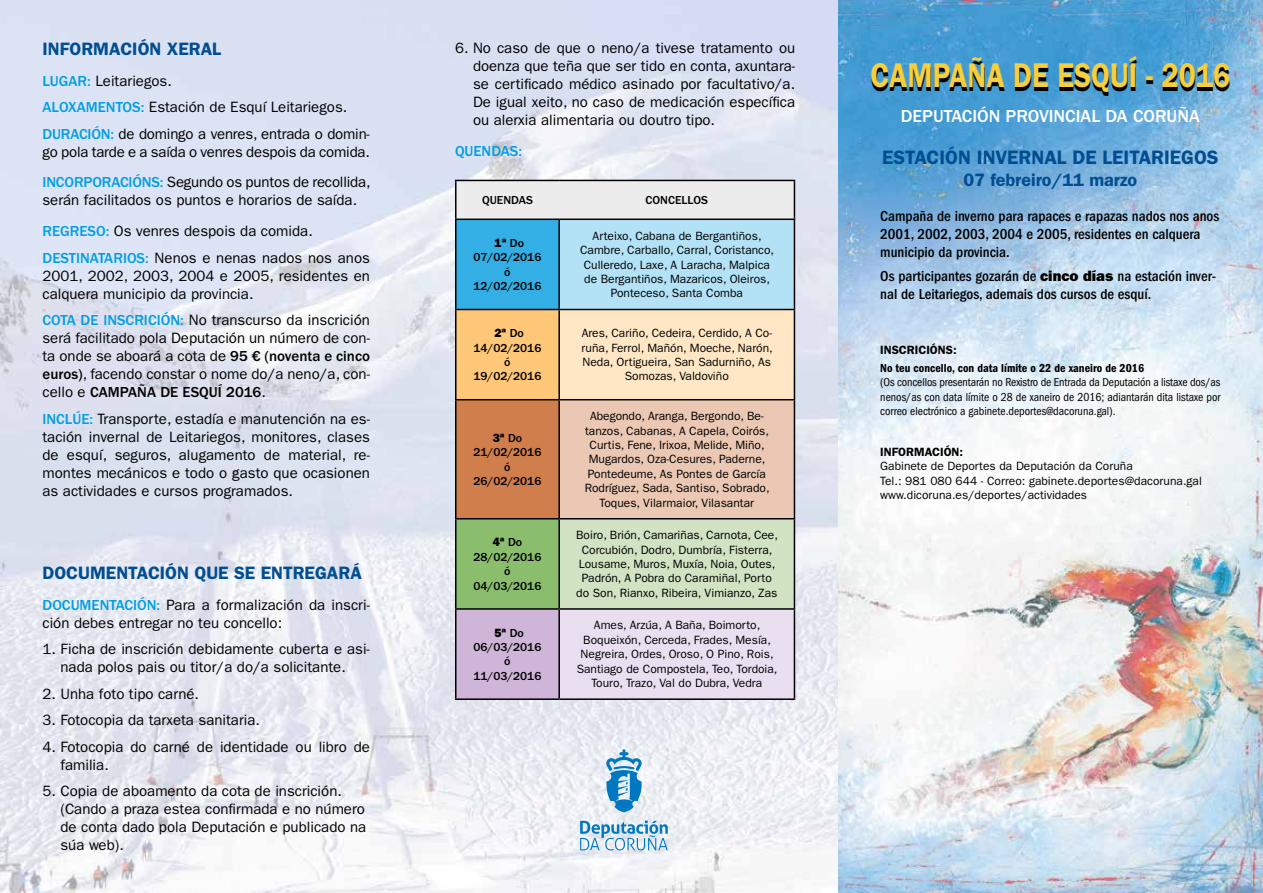
<style>
.page{position:relative;width:1263px;height:893px;background:#fff}
.page>*{position:absolute;margin:0;border:0;box-sizing:border-box;transform-origin:0 0}
.t1{font:600 34.5px "ITC Franklin Gothic Std";color:#000;scale:.83 1}
.t2{font:600 19.5px "ITC Franklin Gothic Std";color:#004e91}
.t3{font:600 18px "ITC Franklin Gothic Std";color:#004e91}
.t4{font:500 18px "ITC Franklin Gothic Std";color:#fff}
.t5{font:15px/18px "ITC Franklin Gothic Std";color:#000}
.t6{font:500 condensed 15px/18px "ITC Franklin Gothic Std";color:#000}
.t7{font:500 15px "ITC Franklin Gothic Std";color:#009ee3}
.t8{font:12px/14.4px "ITC Franklin Gothic Std";color:#000;text-align:center}
.t9{font:condensed 12px/14.4px "ITC Franklin Gothic Std";color:#000;text-align:justify;scale:.94 1}
.t10{font:500 12px/14.4px "ITC Franklin Gothic Std";color:#000;text-align:center}
.t11{font:12px "ITC Franklin Gothic Std Dm Cd";color:#000}
.t12{font:600 12px "ITC Franklin Gothic Std";color:#000}
.t13{font:12px "ITC Franklin Gothic Std Hvy";color:#000}
.s1{font-weight:500;color:#009ee3}
.s2{font-weight:500}
.s3{font-family:"ITC Franklin Gothic Std";font-weight:500}
.s4{font-family:"ITC Franklin Gothic Std Hvy";font-weight:400;font-stretch:normal}
</style>
<div class="page">
<img style="left:0;top:0;width:1263px;height:893px">
<div style="left:456px;top:181px;width:338px;height:38px;background:#ececed"></div>
<div style="left:456px;top:219px;width:103px;height:90px;background:#33afe5"></div>
<div style="left:559px;top:219px;width:235px;height:90px;background:#b3e1f5"></div>
<div style="left:456px;top:309px;width:103px;height:91px;background:#ffc778"></div>
<div style="left:559px;top:309px;width:235px;height:91px;background:#ffe7c5"></div>
<div style="left:456px;top:400px;width:103px;height:119px;background:#d17e4d"></div>
<div style="left:559px;top:400px;width:235px;height:119px;background:#ebc8b3"></div>
<div style="left:456px;top:519px;width:103px;height:90px;background:#8abe6d"></div>
<div style="left:559px;top:519px;width:235px;height:90px;background:#d2e3c3"></div>
<div style="left:456px;top:609px;width:103px;height:90px;background:#cfb5d8"></div>
<div style="left:559px;top:609px;width:235px;height:90px;background:#e9dff0"></div>
<hr style="left:455px;top:180px;width:104px;height:1px;background:#000">
<hr style="left:455px;top:181px;width:1px;height:38px;background:#000">
<hr style="left:559px;top:180px;width:236px;height:1px;background:#000">
<hr style="left:794px;top:181px;width:1px;height:38px;background:#000">
<hr style="left:455px;top:219px;width:104px;height:1px;background:#000">
<hr style="left:455px;top:220px;width:1px;height:89px;background:#000">
<hr style="left:559px;top:219px;width:236px;height:1px;background:#000">
<hr style="left:558px;top:220px;width:2px;height:89px;background:#000">
<hr style="left:794px;top:220px;width:1px;height:89px;background:#000">
<hr style="left:455px;top:309px;width:104px;height:1px;background:#000">
<hr style="left:455px;top:310px;width:1px;height:89px;background:#000">
<hr style="left:559px;top:309px;width:236px;height:1px;background:#000">
<hr style="left:558px;top:310px;width:2px;height:89px;background:#000">
<hr style="left:794px;top:310px;width:1px;height:89px;background:#000">
<hr style="left:455px;top:399px;width:104px;height:1px;background:#000">
<hr style="left:455px;top:400px;width:1px;height:118px;background:#000">
<hr style="left:559px;top:399px;width:236px;height:1px;background:#000">
<hr style="left:558px;top:400px;width:2px;height:118px;background:#000">
<hr style="left:794px;top:400px;width:1px;height:118px;background:#000">
<hr style="left:455px;top:518px;width:104px;height:1px;background:#000">
<hr style="left:455px;top:519px;width:1px;height:89px;background:#000">
<hr style="left:559px;top:518px;width:236px;height:1px;background:#000">
<hr style="left:558px;top:519px;width:2px;height:89px;background:#000">
<hr style="left:794px;top:519px;width:1px;height:89px;background:#000">
<hr style="left:455px;top:608px;width:104px;height:2px;background:#000">
<hr style="left:455px;top:610px;width:1px;height:88px;background:#000">
<hr style="left:559px;top:608px;width:236px;height:2px;background:#000">
<hr style="left:558px;top:610px;width:2px;height:88px;background:#000">
<hr style="left:794px;top:610px;width:1px;height:88px;background:#000">
<hr style="left:455px;top:698px;width:104px;height:2px;background:#000">
<hr style="left:559px;top:698px;width:236px;height:2px;background:#000">
<svg style="left:580px;top:820px;width:88px;height:30px"></svg>
<svg style="left:605px;top:749px;width:38px;height:63px"></svg>
<p class="t3" style="left:43px;top:38px;width:180px">INFORMACIÓN XERAL</p>
<p class="t5" style="left:43px;top:67px;width:329px;line-height:26.5px"><span class="s1">LUGAR:</span> Leitariegos.<br><span class="s1">ALOXAMENTOS:</span> Estación de Esquí Leitariegos.<br><span class="s1">DURACIÓN:</span> de domingo a venres, entrada o domin-</p>
<p class="t5" style="left:43px;top:136px;width:330px;line-height:30.8px">go pola tarde e a saída o venres despois da comida.<br><span class="s1">INCORPORACIÓNS:</span> Segundo os puntos de recollida,</p>
<p class="t5" style="left:43px;top:185px;width:316px;line-height:30.8px">serán facilitados os puntos e horarios de saída.<br><span class="s1">REGRESO:</span> Os venres despois da comida.</p>
<p class="t5" style="left:43px;top:249px;width:329px;text-align:justify"><span class="s1">DESTINATARIOS:</span> Nenos e nenas nados nos anos 2001, 2002, 2003, 2004 e 2005, residentes en calquera municipio da provincia.</p>
<p class="t5" style="left:43px;top:311px;width:329px;text-align:justify"><span class="s1">COTA DE INSCRICIÓN:</span> No transcurso da inscrición será facilitado pola Deputación un número de con&shy;ta onde se aboará a cota de <span class="s2">95 € (noventa e cinco euros)</span>, facendo constar o nome do/a neno/a, con&shy;cello e <span class="s2">CAMPAÑA DE ESQUÍ 2016</span>.</p>
<p class="t5" style="left:43px;top:410px;width:329px;text-align:justify"><span class="s1">INCLÚE:</span> Transporte, estadía e manutención na es&shy;tación invernal de Leitariegos, monitores, clases de esquí, seguros, alugamento de material, re&shy;montes mecánicos e todo o gasto que ocasionen as actividades e cursos programados.</p>
<p class="t3" style="left:43px;top:562px;width:321px">DOCUMENTACIÓN QUE SE ENTREGARÁ</p>
<p class="t5" style="left:43px;top:596px;width:329px"><span class="s1">DOCUMENTACIÓN:</span> Para a formalización da inscri&shy;ción debes entregar no teu concello:</p>
<p class="t5" style="left:43px;top:640px;width:329px;text-align:center">1. Ficha de inscrición debidamente cuberta e asi&shy;nada polos pais ou titor/a do/a solicitante.</p>
<p class="t5" style="left:43px;top:685px;width:158px">2. Unha foto tipo carné.</p>
<p class="t5" style="left:43px;top:711px;width:219px">3. Fotocopia da tarxeta sanitaria.</p>
<p class="t5" style="left:61px;top:738px;width:311px;text-indent:-18px">4. Fotocopia do carné de identidade ou libro de familia.</p>
<p class="t5" style="left:61px;top:782px;width:307px;text-indent:-18px">5. Copia de aboamento da cota de inscrición. (Cando a praza estea confirmada e no número de conta dado pola Deputación e publicado na súa web).</p>
<p class="t5" style="left:473px;top:39px;width:324px;text-align:justify;text-indent:-18px">6. No caso de que o neno/a tivese tratamento ou doenza que teña que ser tido en conta, axuntara&shy;se certificado médico asinado por facultativo/a.<br>De igual xeito, no caso de medicación específica ou alerxia alimentaria ou doutro tipo.</p>
<p class="t7" style="left:455px;top:142px;width:69px">QUENDAS:</p>
<p class="t10" style="left:482px;top:193px;width:52px">QUENDAS</p>
<p class="t10" style="left:646px;top:193px;width:64px">CONCELLOS</p>
<p class="t13" style="left:494px;top:236px;width:31px">1ª <span class="s3">Do</span></p>
<p class="t10" style="left:473px;top:250px;width:69px">07/02/2016 ó<br>12/02/2016</p>
<p class="t8" style="left:580px;top:229px;width:195px">Arteixo, Cabana de Bergantiños, Cambre, Carballo, Carral, Coristanco, Culleredo, Laxe, A Laracha, Malpica de Bergantiños, Mazaricos, Oleiros, Ponteceso, Santa Comba</p>
<p class="t13" style="left:494px;top:326px;width:31px">2ª <span class="s3">Do</span></p>
<p class="t10" style="left:473px;top:340px;width:69px">14/02/2016 ó<br>19/02/2016</p>
<p class="t13" style="left:493px;top:431px;width:31px">3ª <span class="s3">Do</span></p>
<p class="t10" style="left:473px;top:445px;width:69px">21/02/2016 ó<br>26/02/2016</p>
<p class="t13" style="left:493px;top:535px;width:31px">4ª <span class="s3">Do</span></p>
<p class="t10" style="left:473px;top:550px;width:69px">28/02/2016 ó<br>04/03/2016</p>
<p class="t13" style="left:494px;top:625px;width:31px">5ª <span class="s3">Do</span></p>
<p class="t10" style="left:473px;top:640px;width:69px">06/03/2016 ó<br>11/03/2016</p>
<p class="t8" style="left:581px;top:326px;width:193px">Ares, Cariño, Cedeira, Cerdido, A Co&shy;ruña, Ferrol, Mañón, Moeche, Narón,<br>Neda, Ortigueira, San Sadurniño, As<br>Somozas, Valdoviño</p>
<p class="t8" style="left:585px;top:409px;width:186px">Abegondo, Aranga, Bergondo, Be&shy;tanzos, Cabanas, A Capela, Coirós, Curtis, Fene, Irixoa, Melide, Miño, Mugardos, Oza-Cesures, Paderne, Pontedeume, As Pontes de García Rodríguez, Sada, Santiso, Sobrado, Toques, Vilarmaior, Vilasantar</p>
<p class="t8" style="left:576px;top:528px;width:203px">Boiro, Brión, Camariñas, Carnota, Cee, Corcubión, Dodro, Dumbría, Fisterra, Lousame, Muros, Muxía, Noia, Outes, Padrón, A Pobra do Caramiñal, Porto do Son, Rianxo, Ribeira, Vimianzo, Zas</p>
<p class="t8" style="left:577px;top:618px;width:202px">Ames, Arzúa, A Baña, Boimorto, Boqueixón, Cerceda, Frades, Mesía, Negreira, Ordes, Oroso, O Pino, Rois, Santiago de Compostela, Teo, Tordoia, Touro, Trazo, Val do Dubra, Vedra</p>
<h1 class="t1" style="left:871px;top:58px;width:435px">CAMPAÑA DE ESQUÍ - 2016</h1>
<p class="t4" style="left:901px;top:106px;width:300px">DEPUTACIÓN PROVINCIAL DA CORUÑA</p>
<h2 class="t2" style="left:882px;top:146px;width:338px">ESTACIÓN INVERNAL DE LEITARIEGOS</h2>
<p class="t3" style="left:963px;top:169px;width:175px">07 febreiro/11 marzo</p>
<p class="t6" style="left:880px;top:207px;width:341px">Campaña de inverno para rapaces e rapazas nados nos anos<br>2001, 2002, 2003, 2004 e 2005, residentes en calquera municipio da provincia.</p>
<p class="t6" style="left:880px;top:267px;width:337px">Os participantes gozarán de <span class="s4">cinco días</span> na estación inver&shy;nal de Leitariegos, ademais dos cursos de esquí.</p>
<p class="t12" style="left:880px;top:343px;width:78px">INSCRICIÓNS:</p>
<p class="t11" style="left:880px;top:361px;width:265px">No teu concello, con data límite o 22 de xaneiro de 2016</p>
<p class="t9" style="left:880px;top:375px;width:363px">(Os concellos presentarán no Rexistro de Entrada da Deputación a listaxe dos/as nenos/as con data límite o 28 de xaneiro de 2016; adiantarán dita listaxe por correo electrónico a gabinete.deportes@dacoruna.gal).</p>
<p class="t12" style="left:880px;top:445px;width:84px">INFORMACIÓN:</p>
<p class="t8" style="left:880px;top:459px;width:323px;text-align:left">Gabinete de Deportes da Deputación da Coruña<br>Tel.: 981 080 644 - Correo: gabinete.deportes@dacoruna.gal www.dicoruna.es/deportes/actividades</p>
</div>
